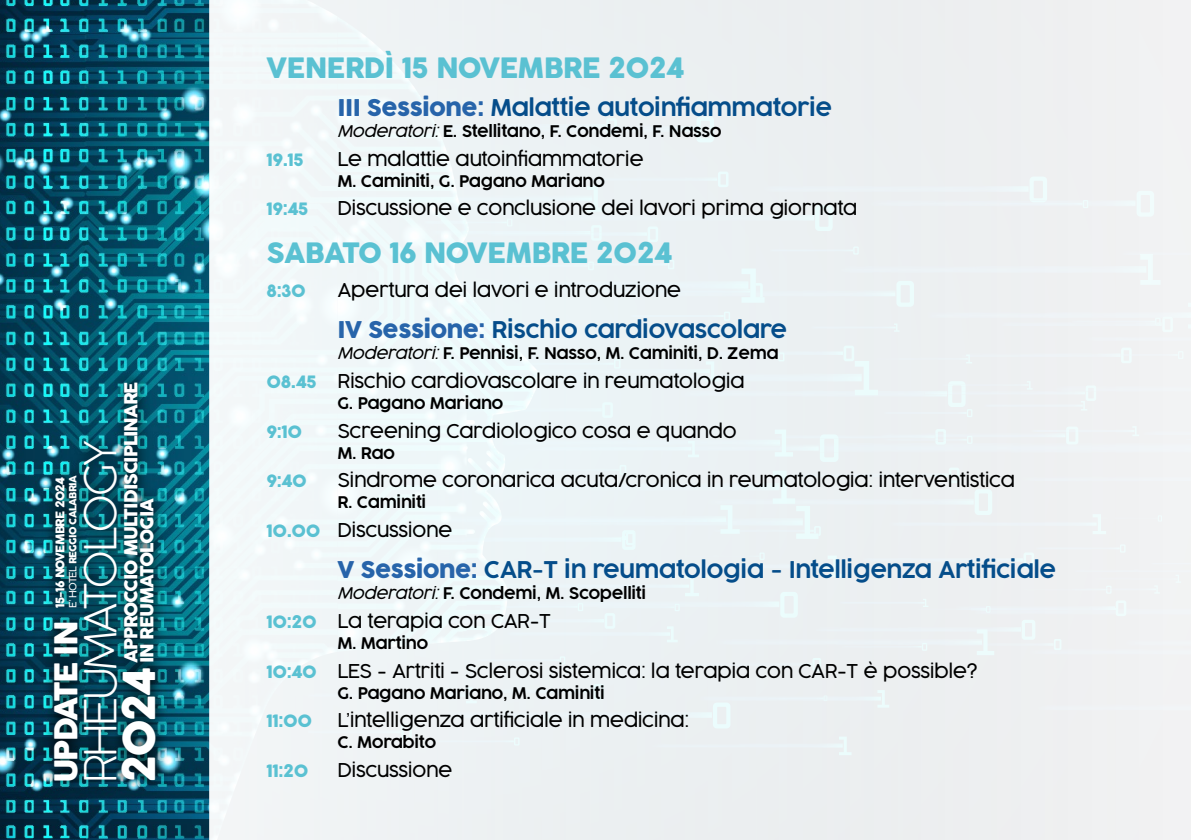
<style>
.page{position:relative;width:1191px;height:840px;background:#fff}
.page>*{position:absolute;margin:0;border:0;box-sizing:border-box;transform-origin:0 0}
.t1{font:200 44px "Cocogoose Pro";letter-spacing:-.06em;color:#fff}
.t2{font:44px "Cocogoose Pro";color:#fff}
.t3{font:31.6px "Cocogoose Pro";letter-spacing:-.06em;color:#fff}
.t4{font:28px "Cocogoose Pro";letter-spacing:-.025em;color:#5ac1d2}
.t5{font:300 23px "Cocogoose Pro";letter-spacing:-.025em;color:#054d8a}
.t6{font:300 19px "Cocogoose Pro";letter-spacing:-.025em;color:#000}
.t7{font:18px/16px "Cocogoose Pro";letter-spacing:-.06em;color:#fff}
.t8{font:17px "Cocogoose Pro";letter-spacing:-.025em;color:#5ac1d2}
.t9{font:300 16px "Cocogoose Pro";letter-spacing:-.025em;color:#000}
.t10{font:12px "Cocogoose Pro";letter-spacing:-.06em;color:#fff}
.t11{font:10px "Cocogoose Pro";letter-spacing:-.06em;color:#fff}
.s1{font-weight:300}
.s2{font-weight:400;color:#2764aa}
.s3{font-style:italic}
.s4{font-weight:400;font-size:17px;color:#5ac1d2}
</style>
<div class="page">
<img style="left:0;top:0;width:210px;height:839px">
<div style="left:210px;top:0;width:981px;height:839px;background:#edf1f3"></div>
<svg style="left:41px;top:370px;width:127px;height:422px;background:#084e5f"></svg>
<p class="t7" style="left:124px;top:662px;width:283px;rotate:-90deg">APPROCCIO MULTIDISCIPLINARE<br>IN REUMATOLOGIA</p>
<h1 class="t1" style="left:71px;top:782px;width:344px;rotate:-90deg">RHEUMATOLOGY</h1>
<p class="t10" style="left:52px;top:607px;width:133px;rotate:-90deg">15-16 NOVEMBRE 2024</p>
<p class="t11" style="left:66px;top:607px;width:134px;rotate:-90deg"><span class="s1">E’ HOTEL</span> REGGIO CALABRIA</p>
<h2 class="t3" style="left:45px;top:782px;width:163px;rotate:-90deg">UPDATE IN</h2>
<h1 class="t2" style="left:109px;top:782px;width:117px;rotate:-90deg">2024</h1>
<h3 class="t4" style="left:266px;top:48px;width:420px">VENERDÌ 15 NOVEMBRE 2024</h3>
<p class="t5" style="left:337px;top:92px;width:496px"><span class="s2">III Sessione:</span> Malattie autoinfiammatorie</p>
<p class="t9" style="left:337px;top:120px;width:386px"><span class="s3">Moderatori:</span> E. Stellitano, F. Condemi, F. Nasso</p>
<p class="t8" style="left:266px;top:148px;width:39px">19.15</p>
<p class="t6" style="left:337px;top:145px;width:308px">Le malattie autoinfiammatorie</p>
<p class="t9" style="left:337px;top:170px;width:269px">M. Caminiti, G. Pagano Mariano</p>
<p class="t8" style="left:266px;top:197px;width:43px">19:45</p>
<p class="t6" style="left:337px;top:195px;width:521px">Discussione e conclusione dei lavori prima giornata</p>
<h3 class="t4" style="left:266px;top:233px;width:407px">SABATO 16 NOVEMBRE 2024</h3>
<p class="t8" style="left:266px;top:279px;width:41px">8:30</p>
<p class="t6" style="left:337px;top:277px;width:345px">Apertura dei lavori e introduzione</p>
<p class="t5" style="left:337px;top:314px;width:451px"><span class="s2">IV Sessione:</span> Rischio cardiovascolare</p>
<p class="t9" style="left:337px;top:342px;width:443px"><span class="s3">Moderatori:</span> F. Pennisi, F. Nasso, M. Caminiti, D. Zema</p>
<p class="t6" style="left:266px;top:367px;width:480px"><span class="s4">08.45</span> Rischio cardiovascolare in reumatologia</p>
<p class="t9" style="left:337px;top:392px;width:168px">G. Pagano Mariano</p>
<p class="t8" style="left:266px;top:419px;width:37px">9:10</p>
<p class="t6" style="left:337px;top:417px;width:401px">Screening Cardiologico cosa e quando</p>
<p class="t9" style="left:337px;top:441px;width:59px">M. Rao</p>
<p class="t8" style="left:266px;top:469px;width:42px">9:40</p>
<p class="t6" style="left:337px;top:467px;width:679px">Sindrome coronarica acuta/cronica in reumatologia: interventistica</p>
<p class="t9" style="left:337px;top:491px;width:91px">R. Caminiti</p>
<p class="t6" style="left:266px;top:516px;width:187px"><span class="s4">10.00</span> Discussione</p>
<p class="t5" style="left:337px;top:554px;width:720px"><span class="s2">V Sessione:</span> CAR-T in reumatologia - Intelligenza Artificiale</p>
<p class="t9" style="left:337px;top:582px;width:310px"><span class="s3">Moderatori:</span> F. Condemi, M. Scopelliti</p>
<p class="t6" style="left:266px;top:607px;width:286px"><span class="s4">10:20</span> La terapia con CAR-T</p>
<p class="t9" style="left:337px;top:632px;width:92px">M. Martino</p>
<p class="t6" style="left:266px;top:657px;width:712px"><span class="s4">10:40</span> LES - Artriti - Sclerosi sistemica: la terapia con CAR-T è possible?</p>
<p class="t9" style="left:337px;top:681px;width:269px">G. Pagano Mariano, M. Caminiti</p>
<p class="t8" style="left:266px;top:709px;width:47px">11:00</p>
<p class="t6" style="left:337px;top:706px;width:353px">L’intelligenza artificiale in medicina:</p>
<p class="t9" style="left:337px;top:731px;width:100px">C. Morabito</p>
<p class="t8" style="left:266px;top:758px;width:43px">11:20</p>
<p class="t6" style="left:337px;top:756px;width:117px">Discussione</p>
</div>
